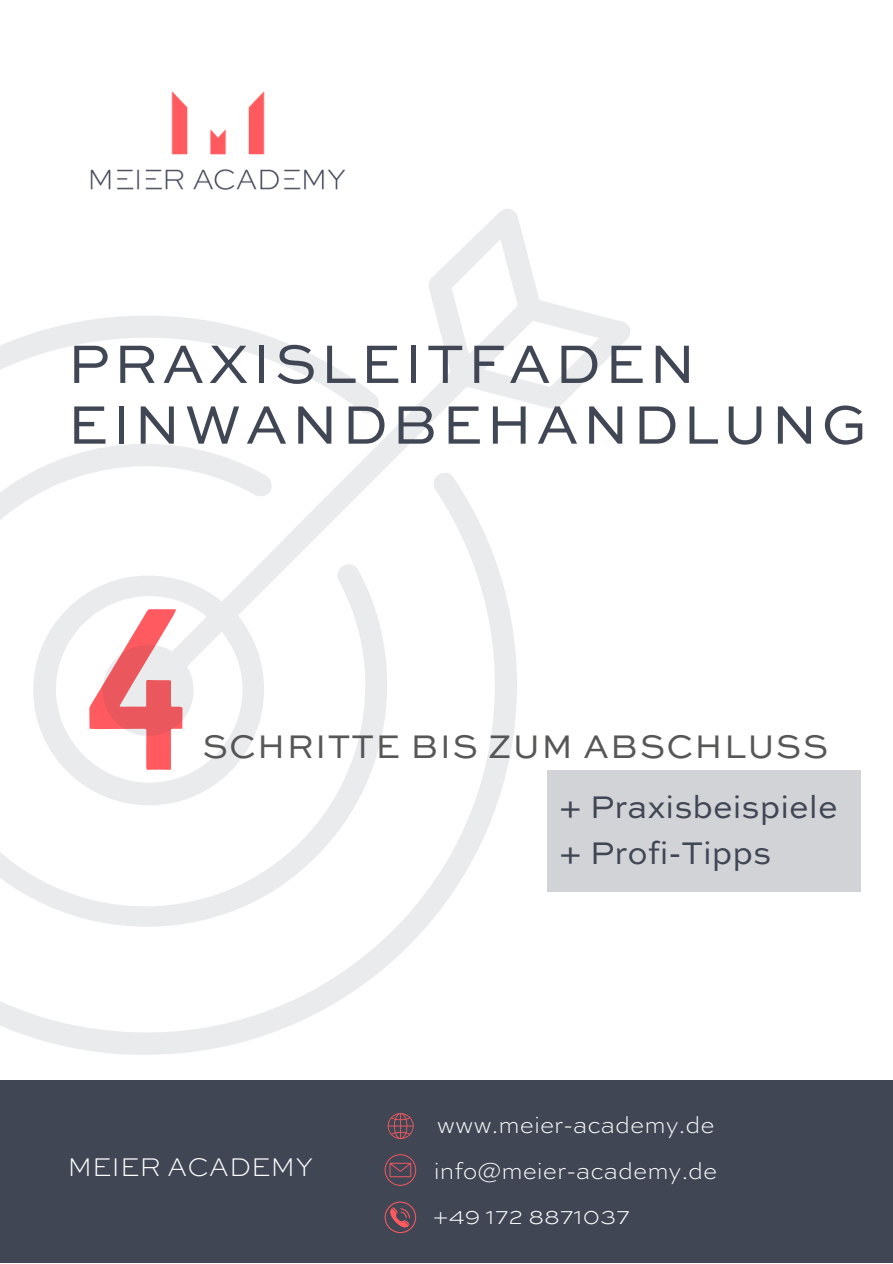
<style>
.page{position:relative;width:893px;height:1264px;background:#fff}
.page>*{position:absolute;margin:0;border:0;box-sizing:border-box;transform-origin:0 0}
.t1{font:57px/60.8px "Sweet Sans Pro";letter-spacing:.06em;color:#404654}
.t2{font:34.5px "Sweet Sans Pro";letter-spacing:.035em;color:#575756}
.t3{font:33px/46px "Sweet Sans Pro";color:#404654}
.t4{font:300 expanded 27px "Sweet Sans Pro";color:#fff}
.t5{font:300 expanded 24px/45.2px "Sweet Sans Pro";color:#fff}
</style>
<div class="page">
<img style="left:90px;top:91px;width:255px;height:99px">
<div style="left:0;top:1079px;width:892px;height:183px;background:#404654"></div>
<svg style="left:0;top:333px;width:560px;height:721px"></svg>
<svg style="left:0;top:426px;width:412px;height:507px"></svg>
<svg style="left:33px;top:209px;width:597px;height:596px"></svg>
<svg style="left:387px;top:1113px;width:26px;height:25px"></svg>
<svg style="left:384px;top:1201px;width:32px;height:31px"></svg>
<svg style="left:384px;top:1154px;width:32px;height:31px"></svg>
<div style="left:547px;top:770px;width:314px;height:121px;background:#d2d3d6"></div>
<h1 class="t1" style="left:67px;top:337px;width:801px">PRAXISLEITFADEN<br>EINWANDBEHANDLUNG</h1>
<h2 class="t2" style="left:202px;top:731px;width:627px">SCHRITTE BIS ZUM ABSCHLUSS</h2>
<p class="t4" style="left:67px;top:1155px;width:247px">MEIER ACADEMY</p>
<h3 class="t3" style="left:558px;top:786px;width:281px">+ Praxisbeispiele + Profi-Tipps</h3>
<p class="t5" style="left:432px;top:1104px;width:286px">www.meier-academy.de info@meier-academy.de +49 172 8871037</p>
</div>
